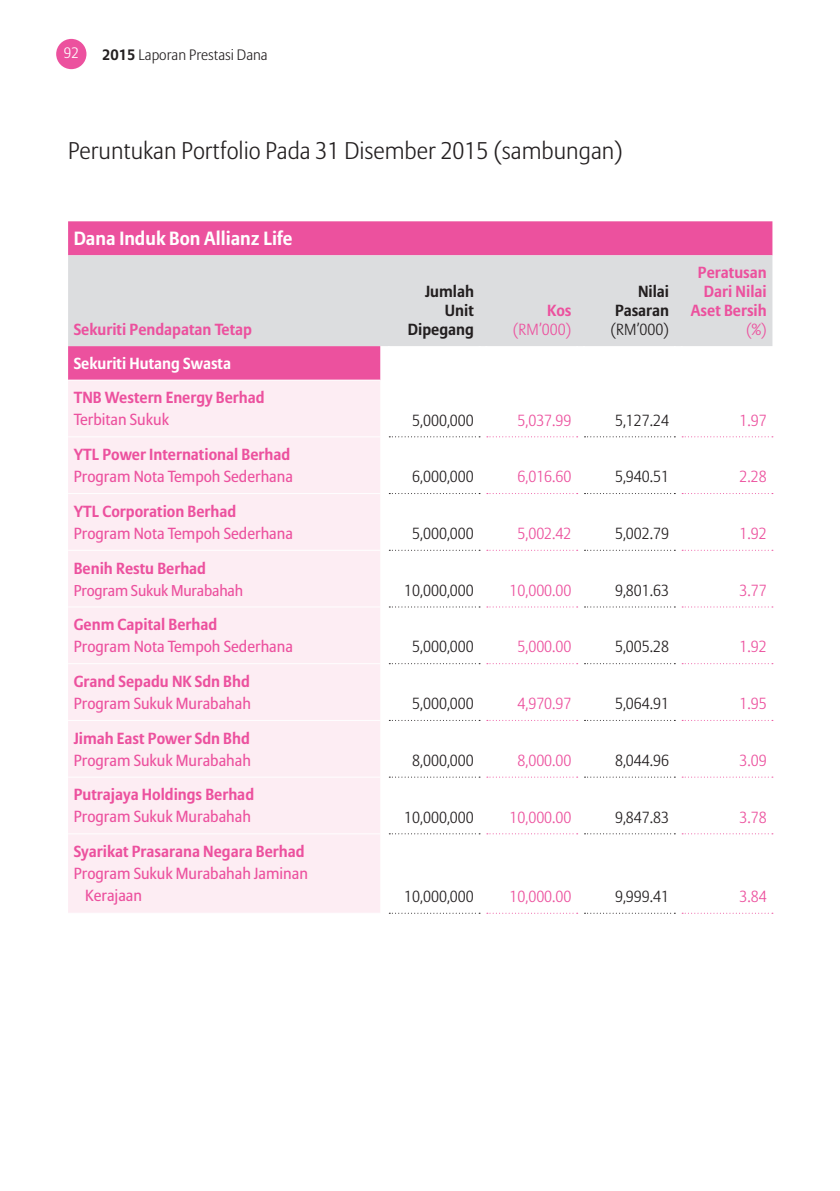
<style>
.page{position:relative;width:840px;height:1191px;background:#fff}
.page>*{position:absolute;margin:0;border:0;box-sizing:border-box;transform-origin:0 0}
.t1{font:300 24px "Allianz Sans";color:#231f20}
.t2{font:700 19px "Allianz Sans";color:#fff}
.t3{font:700 16px/19.2px "Allianz Sans";color:#ec519e;text-align:right}
.t4{font:16px "Allianz Sans";color:#ec519e}
.Bodytext_Notes_to_th{font:300 16px "Allianz Sans";color:#231f20}
.Bodytext_Notes_to_th-2{font:300 16px "Allianz Sans";color:#ec519e}
.t5{font:700 16px/19.2px "Allianz Sans";color:#231f20;text-align:right}
.t6{font:700 16px "Allianz Sans";color:#fff}
.t7{font:15.6px "Allianz Sans";letter-spacing:-.01em;color:#ec519e}
.t8{font:300 15px "Allianz Sans";color:#231f20}
.t9{font:300 15px "Allianz Sans";color:#fff}
.s1{font-weight:700}
.s2{font-weight:300}
</style>
<div class="page">
<svg style="left:68px;top:221px;width:704px;height:159px;fill:#ec519e"></svg>
<div style="left:68px;top:255px;width:704px;height:91px;background:#dcdddf"></div>
<div style="left:68px;top:381px;width:312px;height:531px;background:#fdedf3"></div>
<hr style="left:387px;top:346px;width:2px;height:34px;background:#fff">
<hr style="left:478px;top:346px;width:2px;height:34px;background:#fff">
<hr style="left:485px;top:346px;width:2px;height:34px;background:#fff">
<hr style="left:576px;top:346px;width:2px;height:34px;background:#fff">
<hr style="left:582px;top:346px;width:2px;height:34px;background:#fff">
<hr style="left:673px;top:346px;width:2px;height:34px;background:#fff">
<hr style="left:680px;top:346px;width:2px;height:34px;background:#fff">
<svg style="left:389px;top:436px;width:91px;height:1px"></svg>
<svg style="left:389px;top:493px;width:91px;height:1px"></svg>
<svg style="left:389px;top:550px;width:91px;height:1px"></svg>
<svg style="left:389px;top:606px;width:91px;height:1px"></svg>
<svg style="left:389px;top:663px;width:91px;height:1px"></svg>
<svg style="left:389px;top:720px;width:91px;height:1px"></svg>
<svg style="left:389px;top:776px;width:91px;height:1px"></svg>
<svg style="left:389px;top:833px;width:91px;height:1px"></svg>
<svg style="left:584px;top:436px;width:91px;height:1px"></svg>
<svg style="left:584px;top:493px;width:91px;height:1px"></svg>
<svg style="left:584px;top:550px;width:91px;height:1px"></svg>
<svg style="left:584px;top:606px;width:91px;height:1px"></svg>
<svg style="left:584px;top:663px;width:91px;height:1px"></svg>
<svg style="left:584px;top:720px;width:91px;height:1px"></svg>
<svg style="left:584px;top:776px;width:91px;height:1px"></svg>
<svg style="left:584px;top:833px;width:91px;height:1px"></svg>
<svg style="left:486px;top:436px;width:91px;height:1px"></svg>
<svg style="left:681px;top:436px;width:91px;height:1px"></svg>
<svg style="left:486px;top:493px;width:91px;height:1px"></svg>
<svg style="left:681px;top:493px;width:91px;height:1px"></svg>
<svg style="left:486px;top:550px;width:91px;height:1px"></svg>
<svg style="left:681px;top:550px;width:91px;height:1px"></svg>
<svg style="left:486px;top:606px;width:91px;height:1px"></svg>
<svg style="left:681px;top:606px;width:91px;height:1px"></svg>
<svg style="left:486px;top:663px;width:91px;height:1px"></svg>
<svg style="left:681px;top:663px;width:91px;height:1px"></svg>
<svg style="left:486px;top:720px;width:91px;height:1px"></svg>
<svg style="left:681px;top:720px;width:91px;height:1px"></svg>
<svg style="left:486px;top:776px;width:91px;height:1px"></svg>
<svg style="left:682px;top:776px;width:90px;height:1px"></svg>
<svg style="left:486px;top:833px;width:91px;height:1px"></svg>
<svg style="left:681px;top:833px;width:91px;height:1px"></svg>
<hr style="left:68px;top:379px;width:312px;height:1px;background:#fff">
<hr style="left:68px;top:436px;width:312px;height:1px;background:#fff">
<hr style="left:68px;top:493px;width:312px;height:1px;background:#fff">
<hr style="left:68px;top:550px;width:312px;height:1px;background:#fff">
<hr style="left:68px;top:606px;width:312px;height:1px;background:#fff">
<hr style="left:68px;top:663px;width:312px;height:1px;background:#fff">
<hr style="left:68px;top:720px;width:312px;height:1px;background:#fff">
<hr style="left:68px;top:776px;width:312px;height:1px;background:#fff">
<hr style="left:68px;top:833px;width:312px;height:1px;background:#fff">
<svg style="left:389px;top:912px;width:91px;height:1px"></svg>
<svg style="left:486px;top:912px;width:91px;height:1px"></svg>
<svg style="left:584px;top:912px;width:91px;height:1px"></svg>
<svg style="left:682px;top:912px;width:87px;height:1px"></svg>
<div style="left:56px;top:39px;width:30px;height:30px;background:#ec519e;border-radius:50%"></div>
<p class="t9" style="left:64px;top:44px;width:16px">92</p>
<p class="t8" style="left:102px;top:46px;width:167px"><span class="s1">2015</span> Laporan Prestasi Dana</p>
<p class="t1" style="left:68px;top:137px;width:556px">Peruntukan Portfolio Pada 31 Disember 2015 (sambungan)</p>
<p class="t2" style="left:74px;top:227px;width:220px">Dana Induk Bon Allianz Life</p>
<p class="t3" style="left:74px;top:321px;width:180px">Sekuriti Pendapatan Tetap</p>
<p class="t5" style="left:407px;top:282px;width:67px">Jumlah<br>Unit<br>Dipegang</p>
<p class="t3" style="left:547px;top:302px;width:26px">Kos</p>
<p class="Bodytext_Notes_to_th-2" style="left:512px;top:320px;width:60px">(RM’000)</p>
<p class="t5" style="left:610px;top:282px;width:60px;text-align:justify;text-indent:27px">Nilai Pasaran <span class="s2">(RM’000)</span></p>
<p class="t3" style="left:690px;top:263px;width:77px">Peratusan<br>Dari Nilai<br>Aset Bersih <span class="s2">(%)</span></p>
<p class="t6" style="left:74px;top:353px;width:159px">Sekuriti Hutang Swasta</p>
<p class="t3" style="left:74px;top:389px;width:192px">TNB Western Energy Berhad</p>
<p class="t4" style="left:74px;top:410px;width:97px">Terbitan Sukuk</p>
<p class="Bodytext_Notes_to_th" style="left:412px;top:410px;width:63px">5,000,000</p>
<p class="Bodytext_Notes_to_th-2" style="left:517px;top:410px;width:56px">5,037.99</p>
<p class="Bodytext_Notes_to_th" style="left:614px;top:410px;width:56px">5,127.24</p>
<p class="Bodytext_Notes_to_th-2" style="left:739px;top:410px;width:29px">1.97</p>
<p class="t3" style="left:74px;top:445px;width:218px">YTL Power International Berhad</p>
<p class="t4" style="left:74px;top:467px;width:220px">Program Nota Tempoh Sederhana</p>
<p class="Bodytext_Notes_to_th" style="left:412px;top:467px;width:63px">6,000,000</p>
<p class="Bodytext_Notes_to_th-2" style="left:517px;top:467px;width:56px">6,016.60</p>
<p class="Bodytext_Notes_to_th" style="left:614px;top:467px;width:56px">5,940.51</p>
<p class="Bodytext_Notes_to_th-2" style="left:739px;top:467px;width:29px">2.28</p>
<p class="t3" style="left:74px;top:502px;width:164px">YTL Corporation Berhad</p>
<p class="t4" style="left:74px;top:523px;width:220px">Program Nota Tempoh Sederhana</p>
<p class="Bodytext_Notes_to_th" style="left:412px;top:524px;width:63px">5,000,000</p>
<p class="Bodytext_Notes_to_th-2" style="left:517px;top:524px;width:56px">5,002.42</p>
<p class="Bodytext_Notes_to_th" style="left:614px;top:524px;width:56px">5,002.79</p>
<p class="Bodytext_Notes_to_th-2" style="left:739px;top:524px;width:29px">1.92</p>
<p class="t3" style="left:74px;top:559px;width:134px">Benih Restu Berhad</p>
<p class="t7" style="left:74px;top:581px;width:171px">Program Sukuk Murabahah</p>
<p class="Bodytext_Notes_to_th" style="left:404px;top:580px;width:71px">10,000,000</p>
<p class="Bodytext_Notes_to_th-2" style="left:509px;top:580px;width:64px">10,000.00</p>
<p class="Bodytext_Notes_to_th" style="left:614px;top:580px;width:56px">9,801.63</p>
<p class="Bodytext_Notes_to_th-2" style="left:739px;top:580px;width:29px">3.77</p>
<p class="t3" style="left:74px;top:615px;width:145px">Genm Capital Berhad</p>
<p class="t4" style="left:74px;top:637px;width:220px">Program Nota Tempoh Sederhana</p>
<p class="Bodytext_Notes_to_th" style="left:412px;top:637px;width:63px">5,000,000</p>
<p class="Bodytext_Notes_to_th-2" style="left:517px;top:637px;width:56px">5,000.00</p>
<p class="Bodytext_Notes_to_th" style="left:614px;top:637px;width:56px">5,005.28</p>
<p class="Bodytext_Notes_to_th-2" style="left:739px;top:637px;width:29px">1.92</p>
<p class="t3" style="left:74px;top:672px;width:177px">Grand Sepadu NK Sdn Bhd</p>
<p class="t4" style="left:74px;top:694px;width:178px">Program Sukuk Murabahah</p>
<p class="Bodytext_Notes_to_th" style="left:412px;top:694px;width:63px">5,000,000</p>
<p class="Bodytext_Notes_to_th-2" style="left:517px;top:694px;width:56px">4,970.97</p>
<p class="Bodytext_Notes_to_th" style="left:614px;top:694px;width:56px">5,064.91</p>
<p class="Bodytext_Notes_to_th-2" style="left:739px;top:694px;width:29px">1.95</p>
<p class="t3" style="left:74px;top:729px;width:177px">Jimah East Power Sdn Bhd</p>
<p class="t4" style="left:74px;top:750px;width:178px">Program Sukuk Murabahah</p>
<p class="Bodytext_Notes_to_th" style="left:412px;top:750px;width:63px">8,000,000</p>
<p class="Bodytext_Notes_to_th-2" style="left:517px;top:750px;width:56px">8,000.00</p>
<p class="Bodytext_Notes_to_th" style="left:614px;top:750px;width:56px">8,044.96</p>
<p class="Bodytext_Notes_to_th-2" style="left:739px;top:750px;width:29px">3.09</p>
<p class="t3" style="left:74px;top:785px;width:182px">Putrajaya Holdings Berhad</p>
<p class="t4" style="left:74px;top:807px;width:178px">Program Sukuk Murabahah</p>
<p class="Bodytext_Notes_to_th" style="left:404px;top:807px;width:71px">10,000,000</p>
<p class="Bodytext_Notes_to_th-2" style="left:509px;top:807px;width:64px">10,000.00</p>
<p class="Bodytext_Notes_to_th" style="left:614px;top:807px;width:56px">9,847.83</p>
<p class="Bodytext_Notes_to_th-2" style="left:739px;top:807px;width:29px">3.78</p>
<p class="t3" style="left:74px;top:843px;width:232px">Syarikat Prasarana Negara Berhad</p>
<p class="t4" style="left:74px;top:864px;width:235px">Program Sukuk Murabahah Jaminan</p>
<p class="t4" style="left:85px;top:886px;width:58px">Kerajaan</p>
<p class="Bodytext_Notes_to_th" style="left:404px;top:886px;width:71px">10,000,000</p>
<p class="Bodytext_Notes_to_th-2" style="left:509px;top:886px;width:64px">10,000.00</p>
<p class="Bodytext_Notes_to_th" style="left:614px;top:886px;width:56px">9,999.41</p>
<p class="Bodytext_Notes_to_th-2" style="left:739px;top:886px;width:29px">3.84</p>
</div>
